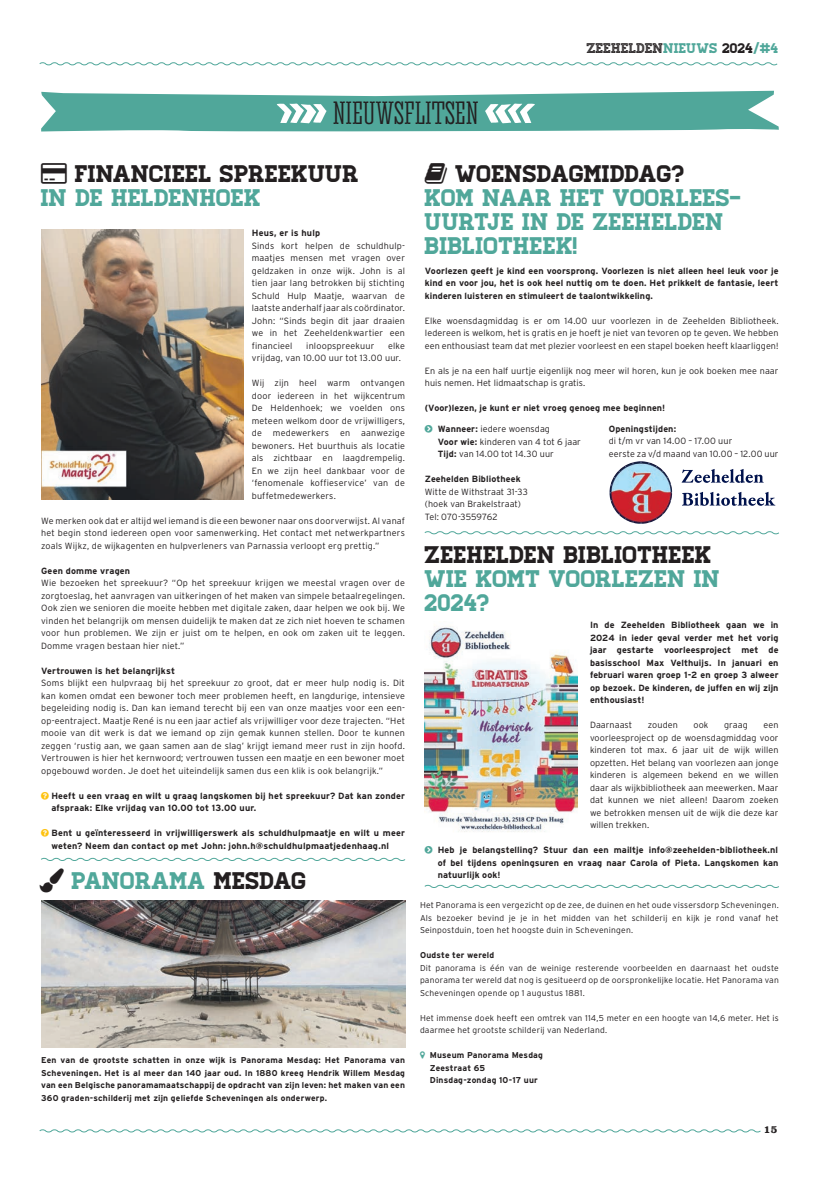
<style>
.page{position:relative;width:820px;height:1177px;background:#fff}
.page>*{position:absolute;margin:0;border:0;box-sizing:border-box;transform-origin:0 0}
.t1{font:30px "Corki Tuscan";color:#231f20}
.t2{font:24px/24px "Homestead";letter-spacing:-.005em;color:#50a79a}
.t3{font:24px "Homestead";letter-spacing:-.005em;color:#231f20}
.t4{font:14px "Homestead Inline";color:#231f20}
.t5{font:700 11px "Clarendon LT Std";color:#231f20}
.t6{font:300 9px/12.5px "Interstate";letter-spacing:.015em;color:#231f20;text-align:justify}
.t7{font:700 9px/12.5px "Interstate";letter-spacing:.015em;color:#231f20;text-align:justify}
.t8{font:300 8.5px/12.5px "Interstate";letter-spacing:.02em;color:#231f20;text-align:justify}
.t9{font:700 8.5px/12.5px "Interstate";letter-spacing:.02em;color:#231f20}
.s1{font-family:"Homestead";color:#50a79a}
.s2{font-family:"Homestead"}
.s3{color:#231f20}
.s4{font-weight:700}
</style>
<div class="page">
<svg style="left:39px;top:62px;width:739px;height:4px"></svg>
<svg style="left:39px;top:1129px;width:722px;height:4px"></svg>
<svg style="left:41px;top:91px;width:737px;height:41px;background:#6db5aa"></svg>
<img style="left:41px;top:229px;width:202px;height:270px">
<svg style="left:41px;top:857px;width:365px;height:4px"></svg>
<svg style="left:424px;top:531px;width:355px;height:4px"></svg>
<svg style="left:424px;top:884px;width:355px;height:4px"></svg>
<svg style="left:681px;top:469px;width:82px;height:14px"></svg>
<svg style="left:682px;top:492px;width:93px;height:14px"></svg>
<img style="left:609px;top:461px;width:62px;height:62px">
<img style="left:424px;top:626px;width:153px;height:206px">
<img style="left:41px;top:900px;width:364px;height:147px">
<h1 class="t1" style="left:333px;top:97px;width:147px">NIEUWSFLITSEN</h1>
<h3 class="t4" style="left:586px;top:40px;width:193px">ZEEHELDEN<span class="s1">NIEUWS</span> <span class="s2">2024</span><span class="s1">/#4</span></h3>
<h2 class="t3" style="left:75px;top:160px;width:285px">FINANCIEEL SPREEKUUR</h2>
<h2 class="t2" style="left:41px;top:186px;width:221px">IN DE HELDENHOEK</h2>
<p class="t7" style="left:252px;top:227px;width:70px">Heus, er is hulp</p>
<p class="t6" style="left:252px;top:239px;width:155px">Sinds kort helpen de schuldhulp&shy;maatjes mensen met vragen over geldzaken in onze wijk. John is al tien jaar lang betrokken bij stichting Schuld Hulp Maatje, waarvan de laatste anderhalf jaar als coördinator.<br>John: “Sinds begin dit jaar draaien we in het Zeeheldenkwartier een financieel</p>
<p class="t6" style="left:252px;top:339px;width:155px;text-indent:136px">elke vrijdag, van 10.00 uur tot 13.00 uur.</p>
<p class="t6" style="left:252px;top:377px;width:155px">Wij zijn heel warm ontvangen door iedereen in het wijkcentrum De Heldenhoek; we voelden ons meteen welkom door de vrijwilligers, de medewerkers en aanwezige bewoners. Het buurthuis als locatie als zichtbaar en laagdrempelig.<br>En we zijn heel dankbaar voor de ‘fenomenale koffieservice’ van de buffetmedewerkers.</p>
<p class="t6" style="left:41px;top:514px;width:365px">We merken ook dat er altijd wel iemand is die een bewoner naar ons doorverwijst. Al vanaf het begin stond iedereen open voor samenwerking. Het contact met netwerkpartners zoals Wijkz, de wijkagenten en hulpverleners van Parnassia verloopt erg prettig.”</p>
<p class="t7" style="left:41px;top:564px;width:91px">Geen domme vragen</p>
<p class="t6" style="left:41px;top:577px;width:365px">Wie bezoeken het spreekuur? “Op het spreekuur krijgen we meestal vragen over de zorgtoeslag, het aanvragen van uitkeringen of het maken van simpele betaalregelingen.<br>Ook zien we senioren die moeite hebben met digitale zaken, daar helpen we ook bij. We vinden het belangrijk om mensen duidelijk te maken dat ze zich niet hoeven te schamen voor hun problemen. We zijn er juist om te helpen, en ook om zaken uit te leggen.<br>Domme vragen bestaan hier niet.”</p>
<p class="t7" style="left:41px;top:664px;width:135px">Vertrouwen is het belangrijkst</p>
<p class="t6" style="left:41px;top:677px;width:365px">Soms blijkt een hulpvraag bij het spreekuur zo groot, dat er meer hulp nodig is. Dit kan komen omdat een bewoner toch meer problemen heeft, en langdurige, intensieve begeleiding nodig is. Dan kan iemand terecht bij een van onze maatjes voor een een&shy;op-eentraject. Maatje René is nu een jaar actief als vrijwilliger voor deze trajecten. “Het mooie van dit werk is dat we iemand op zijn gemak kunnen stellen. Door te kunnen zeggen ‘rustig aan, we gaan samen aan de slag’ krijgt iemand meer rust in zijn hoofd.<br>Vertrouwen is hier het kernwoord; vertrouwen tussen een maatje en een bewoner moet opgebouwd worden. Je doet het uiteindelijk samen dus een klik is ook belangrijk.”</p>
<p class="t7" style="left:51px;top:789px;width:355px">Heeft u een vraag en wilt u graag langskomen bij het spreekuur? Dat kan zonder afspraak: Elke vrijdag van 10.00 tot 13.00 uur.</p>
<p class="t7" style="left:51px;top:827px;width:355px">Bent u geïnteresseerd in vrijwilligerswerk als schuldhulpmaatje en wilt u meer weten? Neem dan contact op met John: john.h@schuldhulpmaatjedenhaag.nl</p>
<p class="t6" style="left:306px;top:339px;width:70px">inloopspreekuur</p>
<h2 class="t2" style="left:40px;top:868px;width:268px"><span class="s3">✓</span> PANORAMA <span class="s3">MESDAG</span></h2>
<p class="t9" style="left:41px;top:1053px;width:365px;text-align:justify">Een van de grootste schatten in onze wijk is Panorama Mesdag: Het Panorama van Scheveningen. Het is al meer dan 140 jaar oud. In 1880 kreeg Hendrik Willem Mesdag van een Belgische panoramamaatschappij de opdracht van zijn leven: het maken van een 360 graden-schilderij met zijn geliefde Scheveningen als onderwerp.</p>
<h2 class="t3" style="left:455px;top:160px;width:231px">WOENSDAGMIDDAG?</h2>
<h2 class="t2" style="left:424px;top:186px;width:318px">KOM NAAR HET VOORLEES-<br>UURTJE IN DE ZEEHELDEN<br>BIBLIOTHEEK!</h2>
<p class="t7" style="left:424px;top:264px;width:355px">Voorlezen geeft je kind een voorsprong. Voorlezen is niet alleen heel leuk voor je kind en voor jou, het is ook heel nuttig om te doen. Het prikkelt de fantasie, leert kinderen luisteren en stimuleert de taalontwikkeling.</p>
<p class="t6" style="left:424px;top:314px;width:355px">Elke woensdagmiddag is er om 14.00 uur voorlezen in de Zeehelden Bibliotheek.<br>Iedereen is welkom, het is gratis en je hoeft je niet van tevoren op te geven. We hebben een enthousiast team dat met plezier voorleest en een stapel boeken heeft klaarliggen!</p>
<p class="t6" style="left:424px;top:364px;width:355px">En als je na een half uurtje eigenlijk nog meer wil horen, kun je ook boeken mee naar huis nemen. Het lidmaatschap is gratis.</p>
<p class="t7" style="left:424px;top:402px;width:242px">(Voor)lezen, je kunt er niet vroeg genoeg mee beginnen!</p>
<p class="t6" style="left:437px;top:423px;width:145px;text-align:left"><span class="s4">Wanneer:</span> iedere woensdag<br><span class="s4">Voor wie:</span> kinderen van 4 tot 6 jaar<br><span class="s4">Tijd:</span> van 14.00 tot 14.30 uur</p>
<p class="t7" style="left:424px;top:473px;width:97px">Zeehelden Bibliotheek</p>
<p class="t6" style="left:424px;top:485px;width:104px;text-align:left">Witte de Withstraat 31-33 (hoek van Brakelstraat)<br>Tel: 070-3559762</p>
<p class="t7" style="left:608px;top:422px;width:69px">Openingstijden:</p>
<p class="t6" style="left:608px;top:435px;width:171px">di t/m vr van 14.00 – 17.00 uur<br>eerste za v/d maand van 10.00 – 12.00 uur</p>
<h2 class="t3" style="left:424px;top:540px;width:288px">ZEEHELDEN BIBLIOTHEEK</h2>
<h2 class="t2" style="left:424px;top:566px;width:297px">WIE KOMT VOORLEZEN IN<br>2024?</h2>
<p class="t7" style="left:589px;top:618px;width:190px">In de Zeehelden Bibliotheek gaan we in 2024 in ieder geval verder met het vorig jaar gestarte voorleesproject met de basisschool Max Velthuijs. In januari en februari waren groep 1-2 en groep 3 alweer op bezoek. De kinderen, de juffen en wij zijn enthousiast!</p>
<p class="t6" style="left:589px;top:718px;width:44px">Daarnaast</p>
<p class="t6" style="left:647px;top:718px;width:31px">zouden</p>
<p class="t6" style="left:693px;top:718px;width:16px">ook</p>
<p class="t6" style="left:723px;top:718px;width:25px">graag</p>
<p class="t6" style="left:589px;top:718px;width:190px;text-indent:173px">een voorleesproject op de woensdagmiddag voor kinderen tot max. 6 jaar uit de wijk willen opzetten. Het belang van voorlezen aan jonge kinderen is algemeen bekend en we willen daar als wijkbibliotheek aan meewerken. Maar dat kunnen we niet alleen! Daarom zoeken we betrokken mensen uit de wijk die deze kar willen trekken.</p>
<p class="t7" style="left:437px;top:843px;width:342px">Heb je belangstelling? Stuur dan een mailtje info@zeehelden-bibliotheek.nl of bel tijdens openingsuren en vraag naar Carola of Pieta. Langskomen kan natuurlijk ook!</p>
<p class="t8" style="left:420px;top:898px;width:360px">Het Panorama is een vergezicht op de zee, de duinen en het oude vissersdorp Scheveningen.<br>Als bezoeker bevind je je in het midden van het schilderij en kijk je rond vanaf het Seinpostduin, toen het hoogste duin in Scheveningen.</p>
<p class="t9" style="left:420px;top:948px;width:76px">Oudste ter wereld</p>
<p class="t8" style="left:420px;top:961px;width:360px">Dit panorama is één van de weinige resterende voorbeelden en daarnaast het oudste panorama ter wereld dat nog is gesitueerd op de oorspronkelijke locatie. Het Panorama van Scheveningen opende op 1 augustus 1881.</p>
<p class="t8" style="left:420px;top:1011px;width:360px">Het immense doek heeft een omtrek van 114,5 meter en een hoogte van 14,6 meter. Het is daarmee het grootste schilderij van Nederland.</p>
<p class="t9" style="left:429px;top:1048px;width:115px">Museum Panorama Mesdag<br>Zeestraat 65<br>Dinsdag-zondag 10-17 uur</p>
<p class="t5" style="left:763px;top:1122px;width:15px">15</p>
</div>
